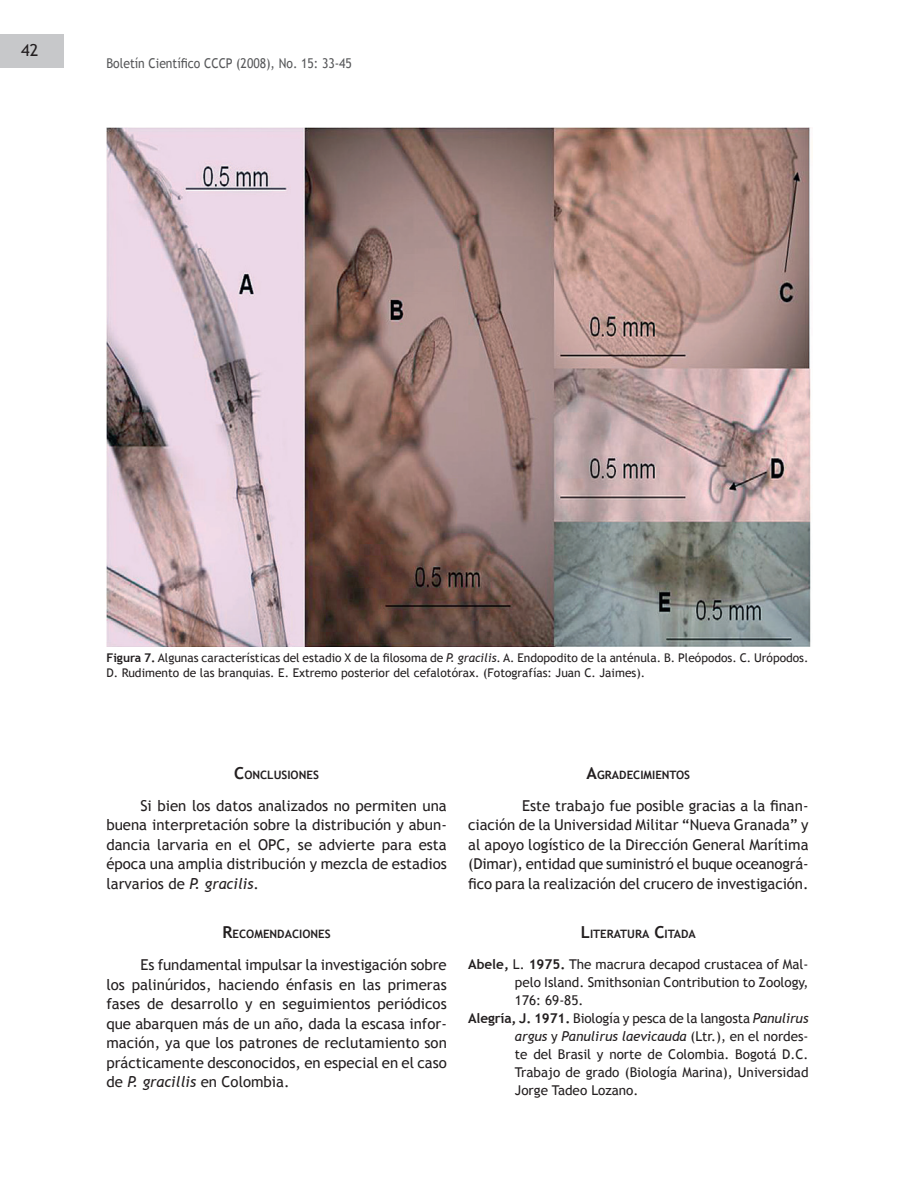
<style>
.page{position:relative;width:915px;height:1191px;background:#fff}
.page>*{position:absolute;margin:0;border:0;box-sizing:border-box;transform-origin:0 0}
.t1{font:16.5px "Trebuchet MS";color:#231f20}
.t2{font:15px/19.5px "Trebuchet MS";color:#231f20;text-align:justify}
.t3{font:13.5px "Trebuchet MS";color:#231f20}
.t4{font:italic 13.5px "Trebuchet MS";color:#231f20}
.t5{font:13.5px "Trebuchet MS";color:#57585a;scale:.9 1}
.t6{font:12px/15px "Trebuchet MS";color:#231f20}
.t7{font:700 11.55px "Trebuchet MS";color:#231f20}
.s1{font-weight:700}
.s2{font-style:italic}
.s3{font-size:16.5px}
.s4{font-style:normal}
</style>
<div class="page">
<div style="left:0;top:34px;width:63px;height:34px;background:#c7c8ca"></div>
<img style="left:106px;top:128px;width:705px;height:518px">
<p class="t1" style="left:21px;top:40px;width:19px">42</p>
<p class="t5" style="left:106px;top:55px;width:274px">Boletín Científico CCCP (2008), No. 15: 33-45</p>
<p class="t6" style="left:106px;top:650px;width:703px"><span class="s1">Figura 7.</span> Algunas características del estadio X de la filosoma de <span class="s2">P. gracilis</span>. A. Endopodito de la anténula. B. Pleópodos. C. Urópodos.<br>D. Rudimento de las branquias. E. Extremo posterior del cefalotórax. (Fotografías: Juan C. Jaimes).</p>
<p class="t7" style="left:234px;top:767px;width:86px"><span class="s3">C</span>ONCLUSIONES</p>
<p class="t2" style="left:106px;top:796px;width:342px;text-indent:34px">Si bien los datos analizados no permiten una buena interpretación sobre la distribución y abun&shy;dancia larvaria en el OPC, se advierte para esta época una amplia distribución y mezcla de estadios larvarios de <span class="s2">P. gracilis</span>.</p>
<p class="t7" style="left:222px;top:926px;width:110px"><span class="s3">R</span>ECOMENDACIONES</p>
<p class="t2" style="left:106px;top:955px;width:342px;text-indent:34px">Es fundamental impulsar la investigación sobre los palinúridos, haciendo énfasis en las primeras fases de desarrollo y en seguimientos periódicos que abarquen más de un año, dada la escasa infor&shy;mación, ya que los patrones de reclutamiento son prácticamente desconocidos, en especial en el caso de <span class="s2">P. gracillis</span> en Colombia.</p>
<p class="t7" style="left:586px;top:767px;width:105px"><span class="s3">A</span>GRADECIMIENTOS</p>
<p class="t2" style="left:468px;top:796px;width:342px;text-indent:54px">Este trabajo fue posible gracias a la finan&shy;ciación de la Universidad Militar “Nueva Granada” y al apoyo logístico de la Dirección General Marítima (Dimar), entidad que suministró el buque oceanográ&shy;fico para la realización del crucero de investigación.</p>
<p class="t7" style="left:580px;top:926px;width:116px"><span class="s3">L</span>ITERATURA <span class="s3">C</span>ITADA</p>
<p class="t3" style="left:468px;top:956px;width:342px"><span class="s1">Abele,</span> L. <span class="s1">1975.</span> The macrura decapod crustacea of Mal-</p>
<p class="t3" style="left:514px;top:974px;width:295px">pelo Island. Smithsonian Contribution to Zoology,</p>
<p class="t3" style="left:514px;top:992px;width:70px">176: 69-85.</p>
<p class="t3" style="left:468px;top:1010px;width:342px"><span class="s1">Alegría, J. 1971.</span> Biología y pesca de la langosta <span class="s2">Panulirus</span></p>
<p class="t4" style="left:514px;top:1028px;width:295px">argus <span class="s4">y</span> Panulirus laevicauda <span class="s4">(Ltr.), en el nordes-</span></p>
<p class="t3" style="left:514px;top:1046px;width:295px">te del Brasil y norte de Colombia. Bogotá D.C.</p>
<p class="t3" style="left:514px;top:1064px;width:295px">Trabajo de grado (Biología Marina), Universidad</p>
<p class="t3" style="left:514px;top:1082px;width:125px">Jorge Tadeo Lozano.</p>
</div>
